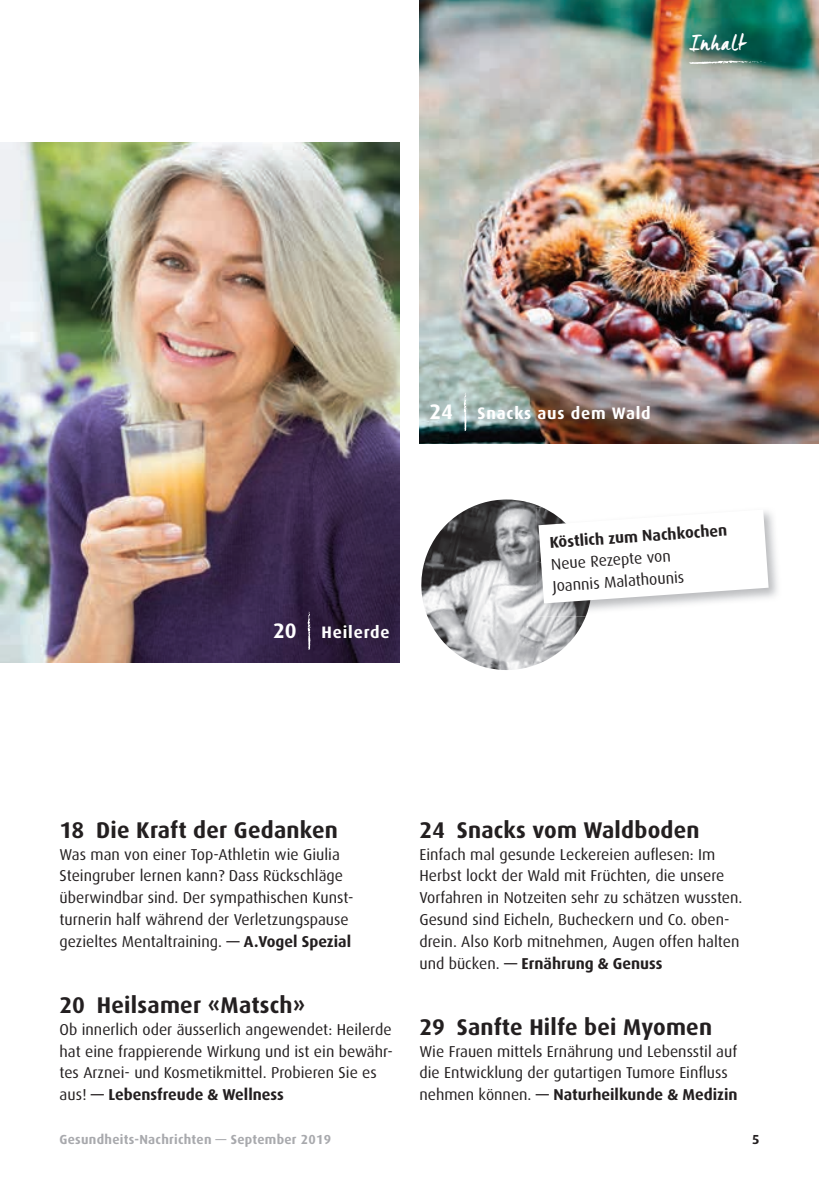
<style>
.page{position:relative;width:819px;height:1191px;background:#fff}
.page>*{position:absolute;margin:0;border:0;box-sizing:border-box;transform-origin:0 0}
.t1{font:700 22.75px "Dax";letter-spacing:.01em;color:#231f20}
.t2{font:22.75px "Manus";letter-spacing:.05em;color:#fff}
.t3{font:700 16.62px "Dax";letter-spacing:.05em;color:#fff}
.t4{font:15.75px/21.9px "Dax";color:#231f20}
.t5{font:700 15.75px "Dax";color:#231f20}
.t6{font:700 13.12px "Dax";letter-spacing:.02em;color:#a8a9ad}
.t7{font:700 13.12px "Dax";color:#231f20}
.s1{font-size:21px}
.s2{font-weight:700}
.s3{font-family:"Myriad Pro";font-weight:700}
</style>
<div class="page">
<img style="left:421px;top:499px;width:164px;height:171px">
<img style="left:419px;top:0;width:400px;height:444px">
<img style="left:0;top:142px;width:399px;height:520px">
<img style="left:570px;top:507px;width:208px;height:104px">
<img style="left:536px;top:507px;width:34px;height:54px">
<img style="left:536px;top:561px;width:10px;height:55px">
<img style="left:546px;top:603px;width:46px;height:13px">
<svg style="left:538px;top:509px;width:230px;height:94px"></svg>
<svg style="left:688px;top:60px;width:83px;height:4px"></svg>
<svg style="left:463px;top:392px;width:3px;height:39px"></svg>
<svg style="left:307px;top:611px;width:3px;height:39px"></svg>
<h1 class="t2" style="left:689px;top:28px;width:57px">Inhalt</h1>
<p class="t3" style="left:429px;top:404px;width:223px"><span class="s1">24</span> Snacks aus dem Wald</p>
<p class="t3" style="left:273px;top:622px;width:118px"><span class="s1">20</span> Heilerde</p>
<p class="t5" style="left:549px;top:533px;width:179px;rotate:-4deg">Köstlich zum Nachkochen</p>
<p class="t4" style="left:550px;top:553px;width:133px;rotate:-4deg">Neue Rezepte von<br>Joannis Malathounis</p>
<h1 class="t1" style="left:60px;top:817px;width:280px">18 Die Kraft der Gedanken</h1>
<p class="t4" style="left:60px;top:843px;width:295px">Was man von einer Top-Athletin wie Giulia Steingruber lernen kann? Dass Rückschläge überwindbar sind. Der sympathischen Kunst&shy;turnerin half während der Verletzungspause gezieltes Mentaltraining. <span class="s2">— A.Vogel Spezial</span></p>
<h1 class="t1" style="left:60px;top:992px;width:247px">20 Heilsamer «Matsch»</h1>
<p class="t4" style="left:60px;top:1018px;width:335px">Ob innerlich oder äusserlich angewendet: Heilerde hat eine frappierende Wirkung und ist ein bewähr&shy;tes Arznei- und Kosmetikmittel. Probieren Sie es aus! <span class="s2">— Lebensfreude</span> <span class="s3">&amp;</span> <span class="s2">Wellness</span></p>
<p class="t6" style="left:60px;top:1132px;width:273px">Gesundheits-Nachrichten — September 2019</p>
<h1 class="t1" style="left:419px;top:817px;width:282px">24 Snacks vom Waldboden</h1>
<p class="t4" style="left:419px;top:843px;width:324px">Einfach mal gesunde Leckereien auflesen: Im Herbst lockt der Wald mit Früchten, die unsere Vorfahren in Notzeiten sehr zu schätzen wussten.<br>Gesund sind Eicheln, Bucheckern und Co. oben&shy;drein. Also Korb mitnehmen, Augen offen halten und bücken. <span class="s2">— Ernährung</span> <span class="s3">&amp;</span> <span class="s2">Genuss</span></p>
<h1 class="t1" style="left:419px;top:1014px;width:294px">29 Sanfte Hilfe bei Myomen</h1>
<p class="t4" style="left:419px;top:1040px;width:319px">Wie Frauen mittels Ernährung und Lebensstil auf die Entwicklung der gutartigen Tumore Einfluss nehmen können. <span class="s2">— Naturheilkunde</span> <span class="s3">&amp;</span> <span class="s2">Medizin</span></p>
<p class="t7" style="left:752px;top:1132px;width:9px">5</p>
</div>
